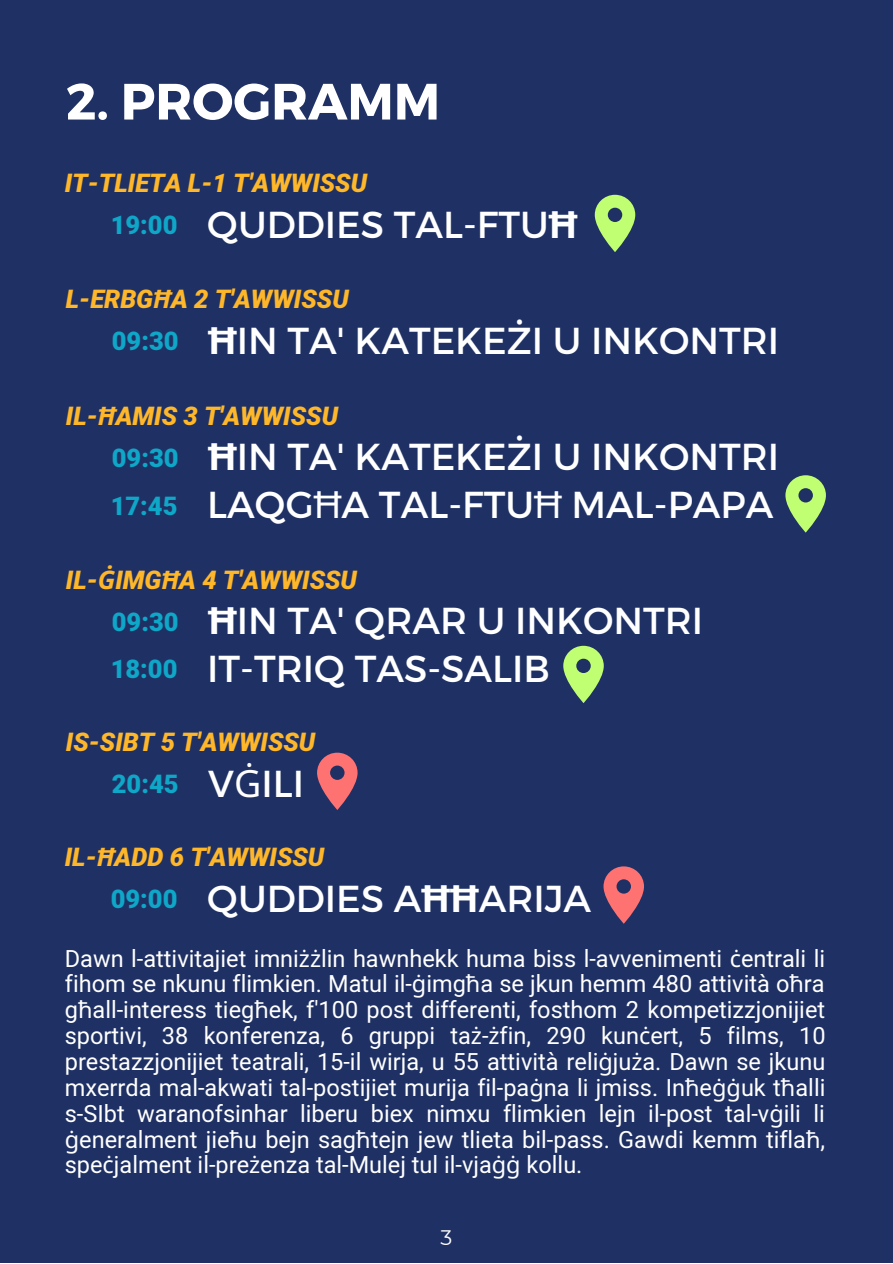
<style>
.page{position:relative;width:893px;height:1264px;background:#fff}
.page>*{position:absolute;margin:0;border:0;box-sizing:border-box;transform-origin:0 0}
.t1{font:700 51px "Montserrat";color:#fff}
.t2{font:37.5px "Montserrat";color:#fff}
.t3{font:italic 900 25.5px "Mardoto";color:#ffb72a}
.t4{font:900 25.5px "Mardoto";color:#0ea7c8}
.t5{font:23.55px/25.8px "Mardoto";color:#fff;text-align:justify}
.t6{font:21px "Montserrat";color:#fff}
.s1{font-family:"Noto Sans";font-weight:700}
.s2{font-family:"Noto Sans"}
</style>
<div class="page">
<div style="left:0;top:0;width:892px;height:1262px;background:#1f3164"></div>
<svg style="left:594px;top:195px;width:41px;height:57px"></svg>
<svg style="left:785px;top:475px;width:40px;height:57px"></svg>
<svg style="left:563px;top:645px;width:40px;height:58px"></svg>
<svg style="left:317px;top:752px;width:40px;height:58px"></svg>
<svg style="left:603px;top:866px;width:41px;height:57px"></svg>
<p class="t1" style="left:66px;top:68px;width:376px">2. PROGRAMM</p>
<p class="t3" style="left:65px;top:168px;width:304px">IT-TLIETA L-1 T'AWWISSU</p>
<p class="t4" style="left:111px;top:210px;width:68px">19:00</p>
<p class="t2" style="left:207px;top:200px;width:372px">QUDDIES TAL-FTU<span class="s1">Ħ</span></p>
<p class="t3" style="left:66px;top:284px;width:284px">L-ERBG<span class="s1">Ħ</span>A 2 T'AWWISSU</p>
<p class="t4" style="left:112px;top:327px;width:68px">09:30</p>
<p class="t2" style="left:208px;top:316px;width:572px"><span class="s1">Ħ</span>IN TA' KATEKEŻI U INKONTRI</p>
<p class="t3" style="left:66px;top:401px;width:274px">IL-<span class="s1">Ħ</span>AMIS 3 T'AWWISSU</p>
<p class="t4" style="left:112px;top:443px;width:68px">09:30</p>
<p class="t2" style="left:208px;top:432px;width:572px"><span class="s1">Ħ</span>IN TA' KATEKEŻI U INKONTRI</p>
<p class="t4" style="left:111px;top:491px;width:68px">17:45</p>
<p class="t2" style="left:207px;top:480px;width:567px">LAQG<span class="s2">Ħ</span>A TAL-FTU<span class="s2">Ħ</span> MAL-PAPA</p>
<p class="t3" style="left:66px;top:565px;width:292px">IL-<span class="s1">Ġ</span>IMG<span class="s1">Ħ</span>A 4 T'AWWISSU</p>
<p class="t4" style="left:112px;top:607px;width:68px">09:30</p>
<p class="t2" style="left:208px;top:596px;width:496px"><span class="s1">Ħ</span>IN TA' QRAR U INKONTRI</p>
<p class="t4" style="left:111px;top:654px;width:68px">18:00</p>
<p class="t2" style="left:207px;top:644px;width:344px">IT-TRIQ TAS-SALIB</p>
<p class="t3" style="left:66px;top:727px;width:251px">IS-SIBT 5 T'AWWISSU</p>
<p class="t4" style="left:112px;top:769px;width:68px">20:45</p>
<p class="t2" style="left:208px;top:759px;width:97px">V<span class="s2">Ġ</span>ILI</p>
<p class="t3" style="left:65px;top:842px;width:261px">IL-<span class="s1">Ħ</span>ADD 6 T'AWWISSU</p>
<p class="t4" style="left:111px;top:884px;width:68px">09:00</p>
<p class="t2" style="left:207px;top:874px;width:385px">QUDDIES A<span class="s1">ĦĦ</span>ARIJA</p>
<p class="t5" style="left:65px;top:945px;width:762px">Dawn l-attivitajiet imni<span class="s2">żż</span>lin hawnhekk huma biss l-avvenimenti <span class="s2">ċ</span>entrali li fihom se nkunu flimkien. Matul il-<span class="s2">ġ</span>img<span class="s2">ħ</span>a se jkun hemm 480 attività o<span class="s2">ħ</span>ra g<span class="s2">ħ</span>all-interess tieg<span class="s2">ħ</span>ek, f'100 post differenti, fosthom 2 kompetizzjonijiet sportivi, 38 konferenza, 6 gruppi ta<span class="s2">ż</span>-<span class="s2">ż</span>fin, 290 kun<span class="s2">ċ</span>ert, 5 films, 10 prestazzjonijiet teatrali, 15-il wirja, u 55 attività reli<span class="s2">ġ</span>ju<span class="s2">ż</span>a. Dawn se jkunu mxerrda mal-akwati tal-postijiet murija fil-pa<span class="s2">ġ</span>na li jmiss. In<span class="s2">ħ</span>e<span class="s2">ġġ</span>uk t<span class="s2">ħ</span>alli s-SIbt waranofsinhar liberu biex nimxu flimkien lejn il-post tal-v<span class="s2">ġ</span>ili li <span class="s2">ġ</span>eneralment jie<span class="s2">ħ</span>u bejn sag<span class="s2">ħ</span>tejn jew tlieta bil-pass. Gawdi kemm tifla<span class="s2">ħ</span>, spe<span class="s2">ċ</span>jalment il-pre<span class="s2">ż</span>enza tal-Mulej tul il-vja<span class="s2">ġġ</span> kollu.</p>
<p class="t6" style="left:440px;top:1224px;width:13px">3</p>
</div>
